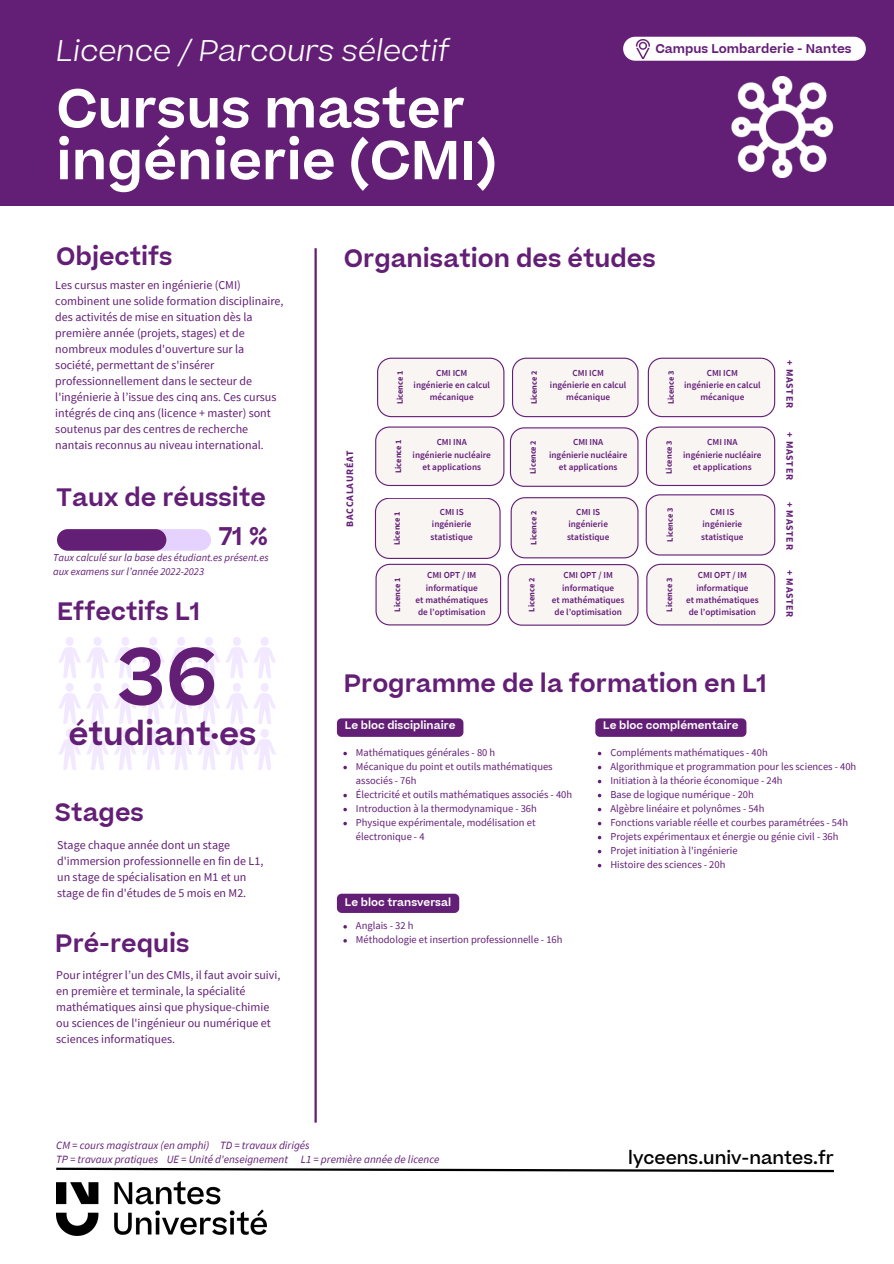
<style>
.page{position:relative;width:894px;height:1264px;background:#fff}
.page>*{position:absolute;margin:0;border:0;box-sizing:border-box;transform-origin:0 0}
.t1{font:600 77.85px "Beatrice";color:#631e76}
.t2{font:600 52.5px/51.8px "Beatrice";color:#fff}
.t3{font:600 31.05px "Beatrice";color:#631e76}
.t4{font:italic 300 28.5px "Beatrice";color:#fff}
.t5{font:600 24.3px "Beatrice";color:#631e76}
.t6{font:600 24px "Beatrice";color:#631e76}
.t7{font:500 17.4px "Beatrice";color:#000}
.t8{font:600 12.15px "Beatrice";color:#631e76}
.t9{font:12px/16px "Source Sans Pro";color:#631e76}
.t10{font:italic 11.1px "Source Sans Pro";color:#631e76}
.t11{font:10.5px/14px "Source Sans Pro";color:#631e76}
.t12{font:italic 10.5px/14px "Source Sans Pro";color:#631e76}
.t13{font:600 10.5px "Beatrice";color:#fff}
.t14{font:700 9.9px "Source Sans Pro";letter-spacing:.075em;color:#631e76}
.t15{font:600 9.15px/12.3px "Source Sans Pro";color:#631e76;text-align:center}
.t16{font:700 8.25px "Source Sans Pro";color:#631e76}
</style>
<div class="page">
<hr style="left:314px;top:248px;width:2px;height:874px;background:#631e76">
<div style="left:0;top:0;width:893px;height:205px;background:#631e76"></div>
<img style="left:56px;top:1181px;width:211px;height:54px">
<svg style="left:56px;top:1167px;width:778px;height:6px"></svg>
<div style="left:57px;top:529px;width:154px;height:21px;background:#e5d2ff;border-radius:11px"></div>
<div style="left:57px;top:529px;width:109px;height:21px;background:#631e76;border-radius:11px"></div>
<div style="left:623px;top:37px;width:242px;height:24px;background:#fff;border-radius:12px"></div>
<img style="left:635px;top:39px;width:15px;height:19px">
<svg style="left:59px;top:637px;width:217px;height:87px"></svg>
<div style="left:337px;top:718px;width:126px;height:19px;background:#631e76;border-radius:5px"></div>
<div style="left:595px;top:718px;width:151px;height:19px;background:#631e76;border-radius:5px"></div>
<svg style="left:343px;top:925px;width:4px;height:3px"></svg>
<svg style="left:343px;top:939px;width:4px;height:3px"></svg>
<div style="left:337px;top:893px;width:122px;height:19px;background:#631e76;border-radius:5px"></div>
<svg style="left:343px;top:751px;width:4px;height:4px"></svg>
<svg style="left:343px;top:765px;width:4px;height:4px"></svg>
<svg style="left:343px;top:793px;width:4px;height:4px"></svg>
<svg style="left:343px;top:807px;width:4px;height:4px"></svg>
<svg style="left:343px;top:821px;width:4px;height:4px"></svg>
<img style="left:731px;top:76px;width:103px;height:101px">
<svg style="left:375px;top:498px;width:126px;height:127px"></svg>
<svg style="left:510px;top:497px;width:128px;height:61px"></svg>
<svg style="left:507px;top:564px;width:131px;height:61px"></svg>
<svg style="left:375px;top:426px;width:263px;height:61px"></svg>
<svg style="left:377px;top:357px;width:127px;height:60px"></svg>
<svg style="left:512px;top:357px;width:126px;height:60px"></svg>
<svg style="left:645px;top:494px;width:130px;height:61px"></svg>
<svg style="left:646px;top:564px;width:129px;height:61px"></svg>
<svg style="left:645px;top:426px;width:130px;height:60px"></svg>
<svg style="left:647px;top:357px;width:128px;height:60px"></svg>
<h6 class="t4" style="left:56px;top:40px;width:394px">Licence / Parcours sélectif</h6>
<p class="t8" style="left:655px;top:45px;width:198px">Campus Lombarderie - Nantes</p>
<h2 class="t2" style="left:56px;top:89px;width:442px">Cursus master ingénierie (CMI)</h2>
<p class="t6" style="left:56px;top:248px;width:118px">Objectifs</p>
<h4 class="t9" style="left:55px;top:277px;width:230px">Les cursus master en ingénierie (CMI) combinent une solide formation disciplinaire, des activités de mise en situation dès la première année (projets, stages) et de nombreux modules d'ouverture sur la société, permettant de s'insérer professionnellement dans le secteur de l'ingénierie à l’issue des cinq ans. Ces cursus intégrés de cinq ans (licence + master) sont soutenus par des centres de recherche nantais reconnus au niveau international.</h4>
<h4 class="t6" style="left:56px;top:488px;width:211px">Taux de réussite</h4>
<h3 class="t5" style="left:219px;top:527px;width:51px">71 %</h3>
<p class="t12" style="left:53px;top:550px;width:217px">Taux calculé sur la base des étudiant.es présent.es aux examens sur l’année 2022-2023</p>
<p class="t6" style="left:57px;top:602px;width:144px">Effectifs L1</p>
<p class="t1" style="left:117px;top:648px;width:100px">36</p>
<h4 class="t3" style="left:68px;top:722px;width:190px">étudiant·es</h4>
<h4 class="t6" style="left:55px;top:803px;width:90px">Stages</h4>
<p class="t9" style="left:57px;top:837px;width:208px">Stage chaque année dont un stage d'immersion professionnelle en fin de L1, un stage de spécialisation en M1 et un stage de fin d'études de 5 mois en M2.</p>
<p class="t6" style="left:55px;top:934px;width:136px">Pré-requis</p>
<p class="t9" style="left:56px;top:966px;width:226px">Pour intégrer l’un des CMIs, il faut avoir suivi, en première et terminale, la spécialité mathématiques ainsi que physique-chimie</p>
<h4 class="t9" style="left:56px;top:1014px;width:216px">ou sciences de l'ingénieur ou numérique et sciences informatiques.</h4>
<h1 class="t6" style="left:343px;top:250px;width:313px">Organisation des études</h1>
<p class="t14" style="left:343px;top:526px;width:78px;rotate:-90deg">BACCALAURÉAT</p>
<p class="t15" style="left:436px;top:366px;width:33px">CMI ICM</p>
<p class="t15" style="left:413px;top:379px;width:78px">ingénierie en calcul mécanique</p>
<p class="t16" style="left:394px;top:404px;width:35px;rotate:-90deg">Licence 1</p>
<p class="t16" style="left:528px;top:404px;width:35px;rotate:-90deg">Licence 2</p>
<p class="t15" style="left:572px;top:366px;width:33px">CMI ICM</p>
<p class="t15" style="left:550px;top:379px;width:78px">ingénierie en calcul mécanique</p>
<p class="t16" style="left:393px;top:473px;width:35px;rotate:-90deg">Licence 1</p>
<p class="t15" style="left:436px;top:436px;width:32px">CMI INA</p>
<p class="t15" style="left:412px;top:448px;width:80px">ingénierie nucléaire et applications</p>
<p class="t16" style="left:391px;top:545px;width:35px;rotate:-90deg">Licence 1</p>
<p class="t16" style="left:392px;top:611px;width:35px;rotate:-90deg">Licence 1</p>
<p class="t15" style="left:439px;top:505px;width:26px">CMI IS</p>
<p class="t15" style="left:430px;top:518px;width:44px;text-align:left">ingénierie statistique</p>
<p class="t15" style="left:427px;top:569px;width:51px">CMI OPT / IM</p>
<p class="t15" style="left:425px;top:581px;width:54px">informatique</p>
<p class="t15" style="left:415px;top:593px;width:74px;text-align:left">et mathématiques de l’optimisation</p>
<p class="t16" style="left:527px;top:474px;width:35px;rotate:-90deg">Licence 2</p>
<h4 class="t15" style="left:573px;top:436px;width:32px">CMI INA</h4>
<p class="t15" style="left:549px;top:448px;width:80px">ingénierie nucléaire et applications</p>
<p class="t16" style="left:528px;top:544px;width:35px;rotate:-90deg">Licence 2</p>
<p class="t16" style="left:526px;top:611px;width:35px;rotate:-90deg">Licence 2</p>
<p class="t15" style="left:576px;top:505px;width:26px">CMI IS</p>
<p class="t15" style="left:567px;top:518px;width:44px;text-align:left">ingénierie statistique</p>
<p class="t15" style="left:563px;top:569px;width:51px">CMI OPT / IM</p>
<p class="t15" style="left:562px;top:581px;width:54px">informatique</p>
<p class="t15" style="left:552px;top:593px;width:74px;text-align:left">et mathématiques de l’optimisation</p>
<p class="t16" style="left:665px;top:404px;width:35px;rotate:-90deg">Licence 3</p>
<p class="t15" style="left:706px;top:366px;width:33px">CMI ICM</p>
<p class="t15" style="left:684px;top:379px;width:78px">ingénierie en calcul mécanique</p>
<p class="t16" style="left:663px;top:474px;width:35px;rotate:-90deg">Licence 3</p>
<p class="t15" style="left:707px;top:436px;width:32px">CMI INA</p>
<p class="t15" style="left:683px;top:448px;width:80px">ingénierie nucléaire et applications</p>
<p class="t16" style="left:664px;top:542px;width:35px;rotate:-90deg">Licence 3</p>
<p class="t16" style="left:664px;top:611px;width:35px;rotate:-90deg">Licence 3</p>
<p class="t15" style="left:710px;top:505px;width:26px">CMI IS</p>
<p class="t15" style="left:701px;top:518px;width:44px;text-align:left">ingénierie statistique</p>
<p class="t15" style="left:697px;top:569px;width:51px">CMI OPT / IM</p>
<p class="t15" style="left:696px;top:581px;width:54px">informatique</p>
<p class="t15" style="left:686px;top:593px;width:74px;text-align:left">et mathématiques de l’optimisation</p>
<p class="t14" style="left:796px;top:360px;width:49px;rotate:90deg">+ MASTER</p>
<p class="t14" style="left:796px;top:432px;width:49px;rotate:90deg">+ MASTER</p>
<p class="t14" style="left:796px;top:502px;width:49px;rotate:90deg">+ MASTER</p>
<h5 class="t14" style="left:796px;top:569px;width:49px;rotate:90deg">+ MASTER</h5>
<h4 class="t6" style="left:343px;top:674px;width:424px">Programme de la formation en L1</h4>
<p class="t13" style="left:345px;top:721px;width:112px">Le bloc disciplinaire</p>
<p class="t13" style="left:603px;top:721px;width:137px">Le bloc complémentaire</p>
<p class="t11" style="left:356px;top:745px;width:141px">Mathématiques générales - 80 h</p>
<p class="t11" style="left:356px;top:759px;width:198px">Mécanique du point et outils mathématiques associés - 76h</p>
<p class="t11" style="left:356px;top:787px;width:218px">Électricité et outils mathématiques associés - 40h</p>
<p class="t11" style="left:356px;top:801px;width:182px">Introduction à la thermodynamique - 36h</p>
<p class="t11" style="left:356px;top:815px;width:181px">Physique expérimentale, modélisation et électronique - 4</p>
<p class="t13" style="left:345px;top:897px;width:108px">Le bloc transversal</p>
<p class="t11" style="left:356px;top:918px;width:59px">Anglais - 32 h</p>
<p class="t11" style="left:356px;top:932px;width:208px">Méthodologie et insertion professionnelle - 16h</p>
<p class="t11" style="left:610px;top:745px;width:159px">Compléments mathématiques - 40h</p>
<p class="t11" style="left:610px;top:759px;width:247px">Algorithmique et programmation pour les sciences - 40h</p>
<p class="t11" style="left:610px;top:773px;width:174px">Initiation à la théorie économique - 24h</p>
<p class="t11" style="left:610px;top:787px;width:145px">Base de logique numérique - 20h</p>
<p class="t11" style="left:610px;top:801px;width:156px">Algèbre linéaire et polynômes - 54h</p>
<p class="t11" style="left:610px;top:815px;width:239px">Fonctions variable réelle et courbes paramétrées - 54h</p>
<p class="t11" style="left:610px;top:829px;width:229px">Projets expérimentaux et énergie ou génie civil - 36h</p>
<p class="t11" style="left:610px;top:843px;width:129px">Projet initiation à l'ingénierie</p>
<p class="t11" style="left:610px;top:857px;width:116px">Histoire des sciences - 20h</p>
<p class="t10" style="left:56px;top:1137px;width:255px">CM = cours magistraux (en amphi) TD = travaux dirigés</p>
<p class="t10" style="left:56px;top:1152px;width:384px">TP = travaux pratiques UE = Unité d'enseignement L1 = première année de licence</p>
<p class="t7" style="left:628px;top:1151px;width:207px">lyceens.univ-nantes.fr</p>
</div>
